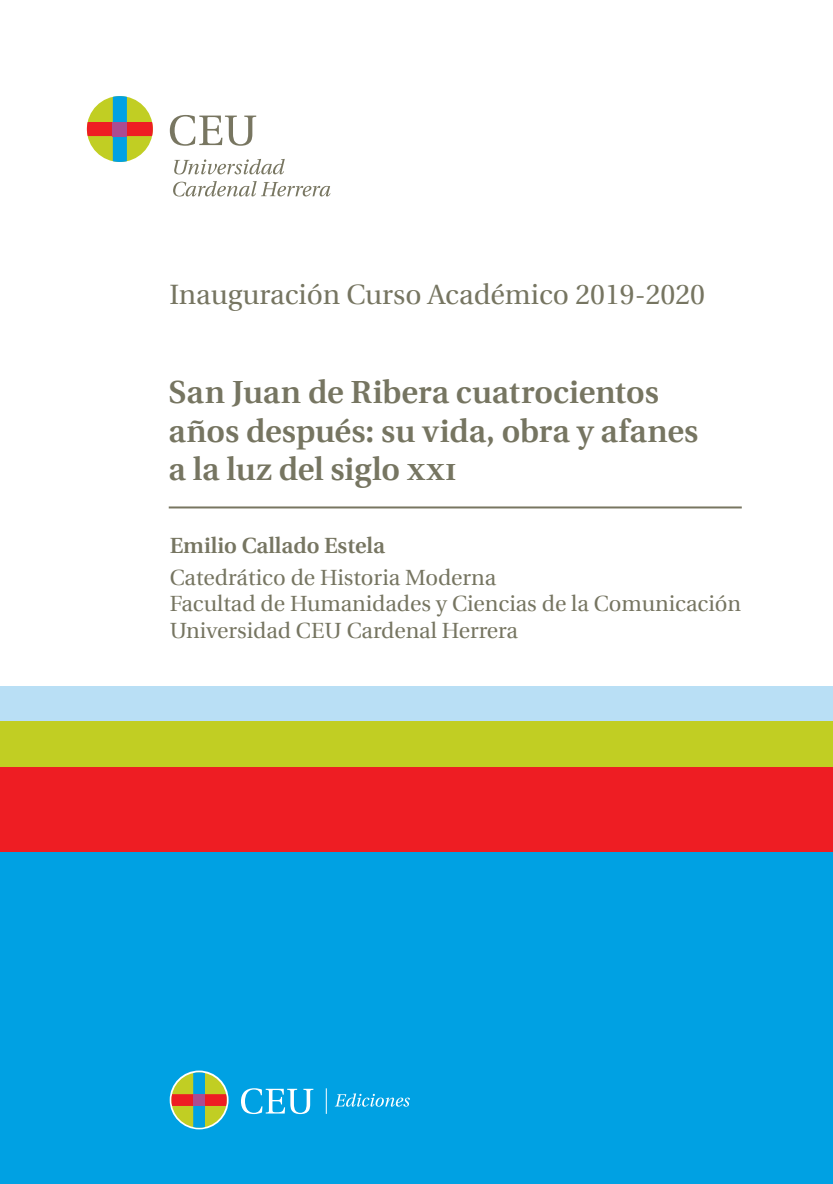
<style>
.page{position:relative;width:833px;height:1184px;background:#fff}
.page>*{position:absolute;margin:0;border:0;box-sizing:border-box;transform-origin:0 0}
.t1{font:600 32px/38.4px "Utopia";color:#767561}
.t2{font:28px "Utopia";color:#767561}
.t3{font:22px/26.4px "Utopia";color:#767561}
.t4{font:600 22px "Utopia";color:#767561}
.s1{font-family:"Utopia Semibold SC";font-weight:400}
</style>
<div class="page">
<div style="left:0;top:688px;width:832px;height:496px;background:#00a1e3"></div>
<div style="left:0;top:767px;width:832px;height:84px;background:#ee1d23"></div>
<div style="left:0;top:720px;width:832px;height:47px;background:#c1ce23"></div>
<div style="left:0;top:686px;width:832px;height:35px;background:#b9dff5"></div>
<svg style="left:174px;top:159px;width:111px;height:15px"></svg>
<svg style="left:173px;top:181px;width:157px;height:15px"></svg>
<svg style="left:87px;top:96px;width:66px;height:66px"></svg>
<div style="left:113px;top:122px;width:14px;height:14px;background:#ab4c92"></div>
<svg style="left:170px;top:115px;width:86px;height:31px"></svg>
<hr style="left:169px;top:506px;width:572px;height:2px;background:#787661">
<svg style="left:171px;top:1072px;width:56px;height:56px"></svg>
<div style="left:193px;top:1094px;width:12px;height:12px;background:#ab4c92"></div>
<svg style="left:241px;top:1088px;width:72px;height:26px"></svg>
<svg style="left:335px;top:1093px;width:75px;height:14px"></svg>
<svg style="left:326px;top:1088px;width:1px;height:26px"></svg>
<p class="t2" style="left:169px;top:279px;width:537px">Inauguración Curso Académico 2019-2020</p>
<h1 class="t1" style="left:168px;top:373px;width:531px">San Juan de Ribera cuatrocientos años después: su vida, obra y afanes a la luz del siglo <span class="s1">xxi</span></h1>
<p class="t4" style="left:170px;top:533px;width:217px">Emilio Callado Estela</p>
<p class="t3" style="left:170px;top:565px;width:573px">Catedrático de Historia Moderna<br>Facultad de Humanidades y Ciencias de la Comunicación<br>Universidad CEU Cardenal Herrera</p>
</div>
